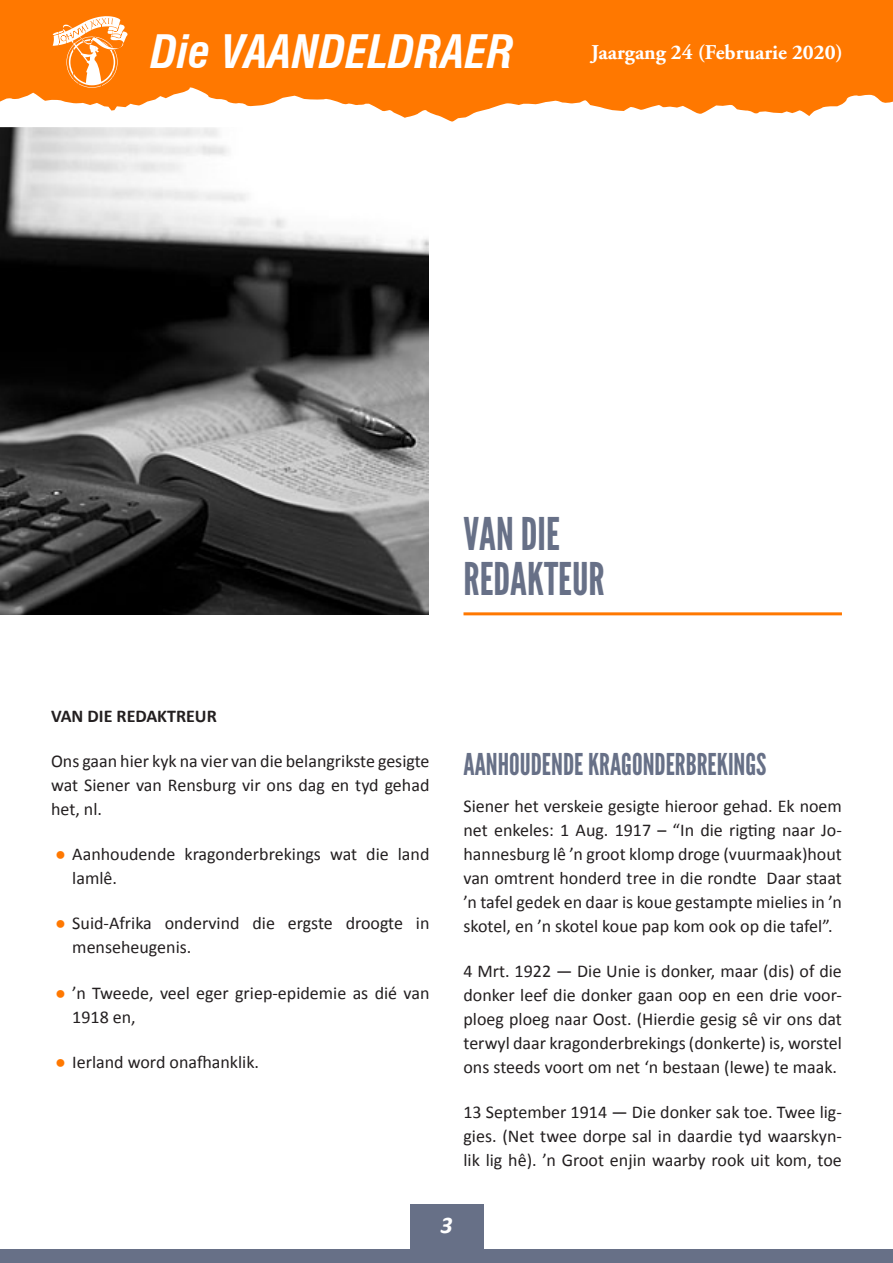
<style>
.page{position:relative;width:893px;height:1263px;background:#fff}
.page>*{position:absolute;margin:0;border:0;box-sizing:border-box;transform-origin:0 0}
.Van_die_redakteur{font:45px/45px "League Gothic";color:#677087}
.t1{font:italic 700 condensed 45px "Swiss 721 BT";color:#fff}
.Heading-Sub{font:30px "League Gothic";color:#677087}
.Page_Number{font:italic 700 24px "Calibri";color:#fff}
.t2{font:700 21px "Adobe Garamond Pro";color:#fff}
.body{font:18px/24px "Calibri";color:#231f20;text-align:justify}
.body-2{font:700 18px "Calibri";color:#231f20}
.s1{font-family:"Arial";font-weight:700;color:#ff7800}
</style>
<div class="page">
<div style="left:410px;top:1204px;width:73px;height:46px;background:#677087"></div>
<hr style="left:463px;top:612px;width:379px;height:3px;background:#ff7800">
<img style="left:0;top:127px;width:429px;height:487px">
<div style="left:0;top:0;width:893px;height:124px;background:#ff7800"></div>
<div style="left:0;top:1250px;width:893px;height:13px;background:#677087"></div>
<svg style="left:0;top:16px;width:893px;height:108px"></svg>
<h1 class="t1" style="left:151px;top:25px;width:364px">Die VAANDELDRAER</h1>
<p class="t2" style="left:591px;top:40px;width:253px">Jaargang 24 (Februarie 2020)</p>
<p class="Van_die_redakteur" style="left:463px;top:512px;width:143px">VAN DIE<br>REDAKTEUR</p>
<p class="body-2" style="left:51px;top:704px;width:167px">VAN DIE REDAKTREUR</p>
<p class="body" style="left:51px;top:749px;width:380px">Ons gaan hier kyk na vier van die belangrikste gesigte wat Siener van Rensburg vir ons dag en tyd gehad het, nl.</p>
<p class="body" style="left:72px;top:842px;width:359px;text-indent:-17px"><span class="s1">●</span> Aanhoudende kragonderbrekings wat die land lamlê.</p>
<p class="body" style="left:72px;top:911px;width:359px;text-indent:-17px"><span class="s1">●</span> Suid-Afrika ondervind die ergste droogte in menseheugenis.</p>
<p class="body" style="left:72px;top:981px;width:359px;text-indent:-17px"><span class="s1">●</span> ’n Tweede, veel eger griep-epidemie as dié van<br>1918 en,</p>
<p class="body" style="left:55px;top:1050px;width:205px"><span class="s1">●</span> Ierland word onafhanklik.</p>
<p class="Heading-Sub" style="left:463px;top:746px;width:305px">AANHOUDENDE KRAGONDERBREKINGS</p>
<p class="body" style="left:463px;top:794px;width:380px">Siener het verskeie gesigte hieroor gehad. Ek noem net enkeles: 1 Aug. 1917 – “In die rigting naar Jo&shy;hannesburg lê ’n groot klomp droge (vuurmaak)hout van omtrent honderd tree in die rondte Daar staat ’n tafel gedek en daar is koue gestampte mielies in ’n skotel, en ’n skotel koue pap kom ook op die tafel”.</p>
<p class="body" style="left:463px;top:959px;width:380px">4 Mrt. 1922 — Die Unie is donker, maar (dis) of die donker leef die donker gaan oop en een drie voor&shy;ploeg ploeg naar Oost. (Hierdie gesig sê vir ons dat terwyl daar kragonderbrekings (donkerte) is, worstel ons steeds voort om net ‘n bestaan (lewe) te maak.</p>
<p class="body" style="left:463px;top:1100px;width:380px">13 September 1914 — Die donker sak toe. Twee lig&shy;gies. (Net twee dorpe sal in daardie tyd waarskyn&shy;lik lig hê). ’n Groot enjin waarby rook uit kom, toe</p>
<p class="Page_Number" style="left:440px;top:1210px;width:14px">3</p>
</div>
